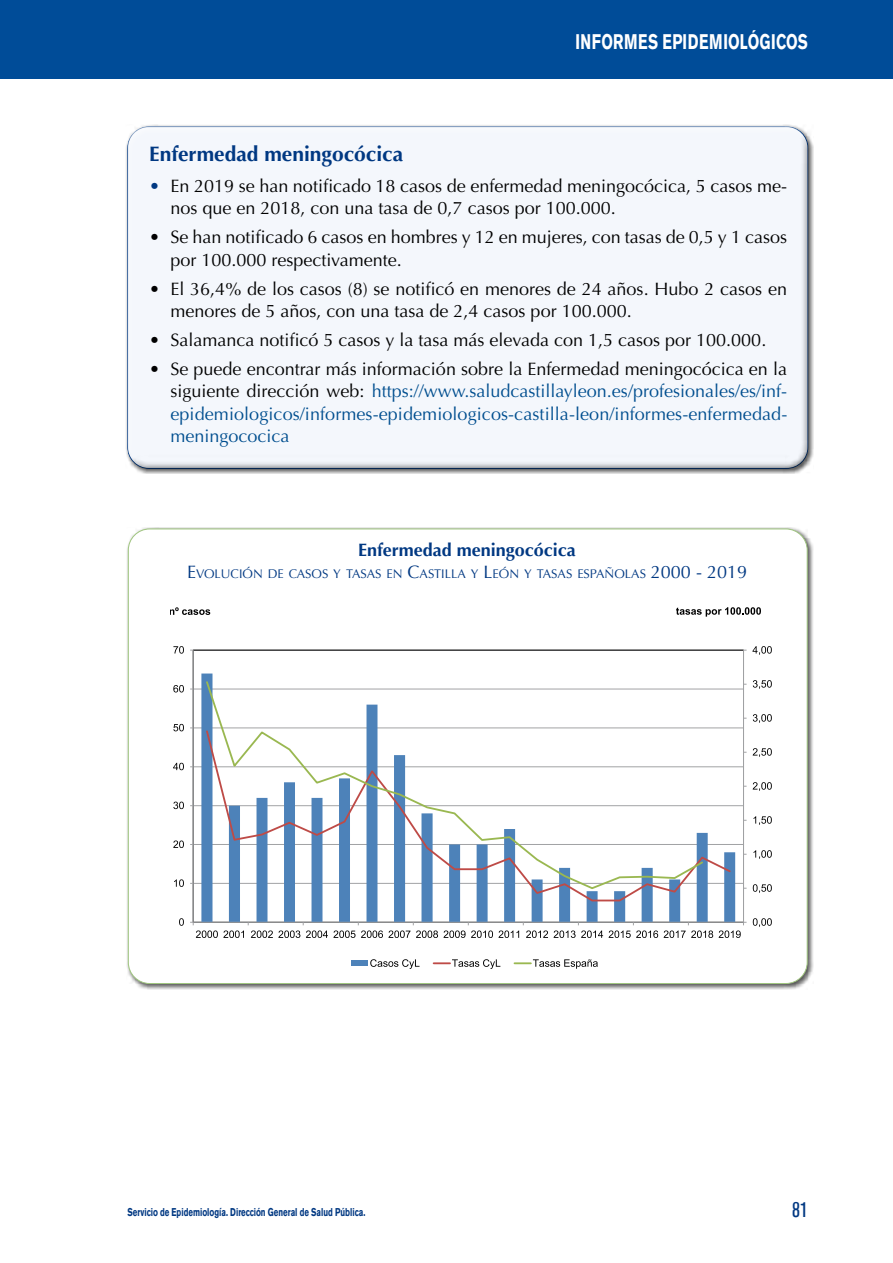
<style>
.page{position:relative;width:893px;height:1263px;background:#fff}
.page>*{position:absolute;margin:0;border:0;box-sizing:border-box;transform-origin:0 0}
.t1{font:700 21px "Akzidenz Grotesk BE";letter-spacing:.04em;color:#fff;scale:.7 1}
.t2{font:700 21px "Optima";color:#003882}
.t3{font:condensed 21px "Akzidenz Grotesk BE";color:#003882}
.t4{font:18px/22.5px "Optima";color:#000}
.t5{font:18px/22.5px "Optima";letter-spacing:.005em;color:#004e8f;text-align:justify}
.t6{font:700 18px "Optima";color:#003882}
.t7{font:12.6px "Optima";color:#003882}
.t8{font:700 11.25px "Akzidenz Grotesk BE";color:#003882;scale:.7 1}
.s1{color:#003882}
.s2{color:#000}
.s3{font-size:18px}
</style>
<div class="page">
<div style="left:0;top:0;width:893px;height:79px;background:#004c98"></div>
<div style="left:117px;top:116px;width:693px;height:344px;background:#fff;opacity:.8"></div>
<div style="left:123px;top:131px;width:695px;height:339px;background:#f4f7fc"></div>
<div style="left:126px;top:527px;width:687px;height:462px;background:#000;opacity:.65"></div>
<div style="left:128px;top:529px;width:679px;height:454px;background:#fff;border-radius:21px"></div>
<hr style="left:193px;top:883px;width:550px;height:1px;background:#a2a3a5">
<hr style="left:193px;top:844px;width:550px;height:1px;background:#a2a3a5">
<hr style="left:193px;top:805px;width:550px;height:1px;background:#a2a3a5">
<hr style="left:193px;top:766px;width:550px;height:1px;background:#a2a3a5">
<hr style="left:193px;top:728px;width:550px;height:1px;background:#a2a3a5">
<hr style="left:193px;top:689px;width:550px;height:1px;background:#a2a3a5">
<svg style="left:201px;top:673px;width:534px;height:249px"></svg>
<hr style="left:743px;top:650px;width:1px;height:272px;background:#a2a3a5">
<hr style="left:193px;top:650px;width:1px;height:272px;background:#a2a3a5">
<hr style="left:193px;top:922px;width:550px;height:1px;background:#a2a3a5">
<svg style="left:205px;top:729px;width:527px;height:173px"></svg>
<svg style="left:205px;top:680px;width:500px;height:210px"></svg>
<svg style="left:753px;top:918px;width:19px;height:9px"></svg>
<svg style="left:753px;top:884px;width:19px;height:9px"></svg>
<svg style="left:753px;top:850px;width:19px;height:9px"></svg>
<svg style="left:753px;top:816px;width:19px;height:9px"></svg>
<svg style="left:753px;top:782px;width:19px;height:9px"></svg>
<svg style="left:753px;top:748px;width:19px;height:9px"></svg>
<svg style="left:753px;top:714px;width:19px;height:9px"></svg>
<svg style="left:753px;top:680px;width:19px;height:9px"></svg>
<svg style="left:743px;top:646px;width:29px;height:9px"></svg>
<svg style="left:179px;top:918px;width:5px;height:8px"></svg>
<svg style="left:174px;top:879px;width:10px;height:8px"></svg>
<svg style="left:173px;top:840px;width:11px;height:8px"></svg>
<svg style="left:173px;top:802px;width:11px;height:7px"></svg>
<svg style="left:173px;top:763px;width:11px;height:7px"></svg>
<svg style="left:173px;top:724px;width:11px;height:7px"></svg>
<svg style="left:173px;top:685px;width:11px;height:7px"></svg>
<svg style="left:173px;top:646px;width:11px;height:8px"></svg>
<svg style="left:190px;top:922px;width:358px;height:16px"></svg>
<svg style="left:554px;top:922px;width:49px;height:16px"></svg>
<svg style="left:609px;top:922px;width:49px;height:16px"></svg>
<svg style="left:664px;top:922px;width:49px;height:16px"></svg>
<svg style="left:719px;top:922px;width:28px;height:16px"></svg>
<svg style="left:676px;top:607px;width:85px;height:10px"></svg>
<svg style="left:170px;top:607px;width:40px;height:8px"></svg>
<div style="left:352px;top:961px;width:16px;height:5px;background:#4d82b9"></div>
<svg style="left:370px;top:959px;width:50px;height:10px"></svg>
<svg style="left:434px;top:959px;width:66px;height:10px"></svg>
<svg style="left:514px;top:959px;width:84px;height:10px"></svg>
<p class="t1" style="left:575px;top:29px;width:334px">INFORMES EPIDEMIOLÓGICOS</p>
<p class="t2" style="left:149px;top:141px;width:256px">Enfermedad meningocócica</p>
<p class="t4" style="left:170px;top:175px;width:618px;text-indent:-21px"><span class="s1">•</span> En 2019 se han notificado 18 casos de enfermedad meningocócica, 5 casos me&shy;nos que en 2018, con una tasa de 0,7 casos por 100.000.</p>
<p class="t4" style="left:170px;top:226px;width:618px;text-indent:-21px">• Se han notificado 6 casos en hombres y 12 en mujeres, con tasas de 0,5 y 1 casos por 100.000 respectivamente.</p>
<p class="t4" style="left:170px;top:277px;width:618px;text-indent:-21px">• El 36,4% de los casos (8) se notificó en menores de 24 años. Hubo 2 casos en menores de 5 años, con una tasa de 2,4 casos por 100.000.</p>
<p class="t4" style="left:149px;top:329px;width:619px">• Salamanca notificó 5 casos y la tasa más elevada con 1,5 casos por 100.000.</p>
<p class="t5" style="left:170px;top:358px;width:618px;text-indent:-21px"><span class="s2">• Se puede encontrar más información sobre la Enfermedad meningocócica en la siguiente dirección web:</span> https://www.saludcastillayleon.es/profesionales/es/inf&shy;epidemiologicos/informes-epidemiologicos-castilla-leon/informes-enfermedad&shy;meningococica</p>
<p class="t6" style="left:358px;top:539px;width:219px">Enfermedad meningocócica</p>
<p class="t7" style="left:187px;top:566px;width:561px"><span class="s3">E</span>VOLUCIÓN DE CASOS Y TASAS EN <span class="s3">C</span>ASTILLA Y <span class="s3">L</span>EÓN Y TASAS ESPAÑOLAS <span class="s3">2000 - 2019</span></p>
<p class="t8" style="left:128px;top:1205px;width:341px">Servicio de Epidemiología. Dirección General de Salud Pública.</p>
<p class="t3" style="left:792px;top:1198px;width:17px">81</p>
</div>
